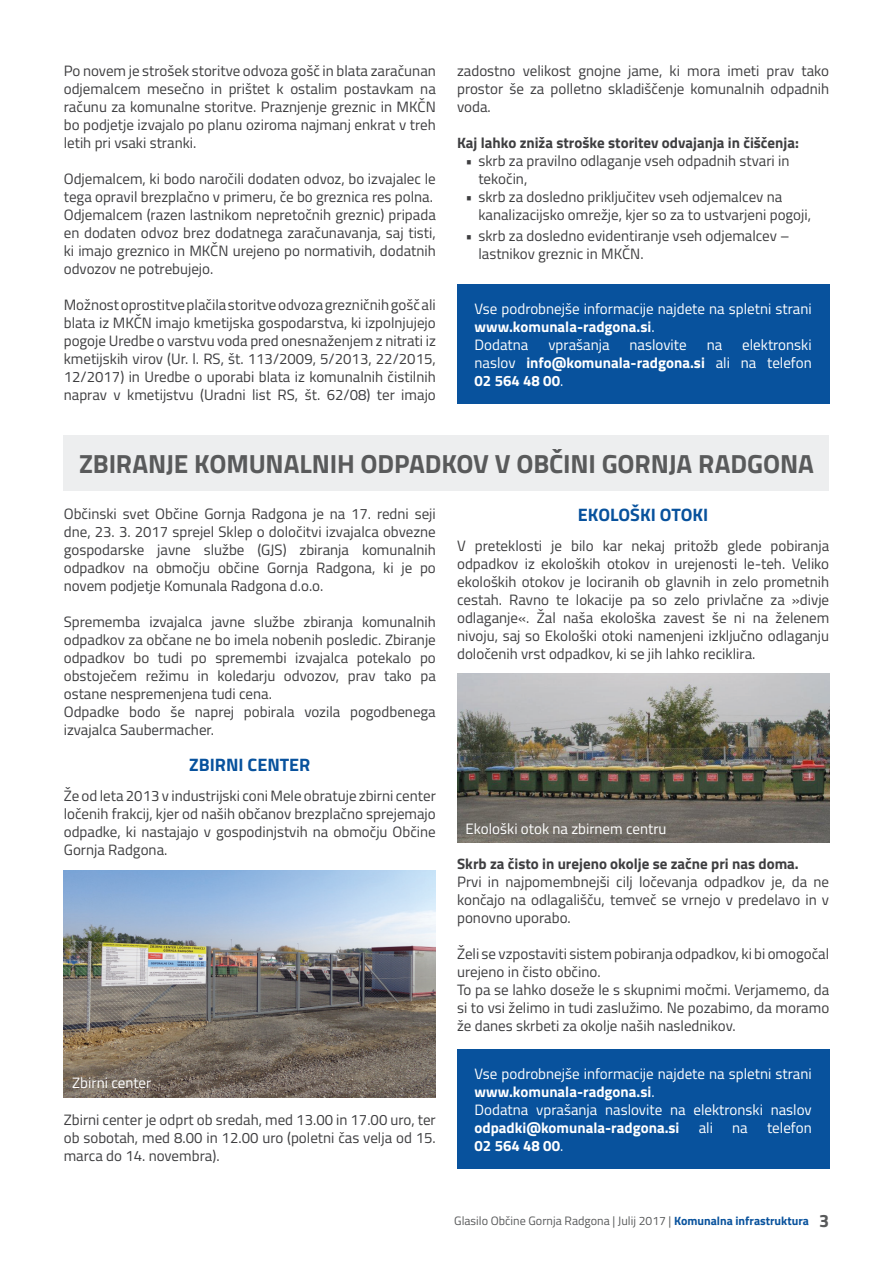
<style>
.page{position:relative;width:893px;height:1263px;background:#fff}
.page>*{position:absolute;margin:0;border:0;box-sizing:border-box;transform-origin:0 0}
.t1{font:700 26.25px "Titillium";letter-spacing:-.005em;color:#595a5b}
.t2{font:700 18px "Titillium";color:#08529d}
.t3{font:15px/18px "Titillium";color:#3e3e40;text-align:justify}
.t4{font:15px/18px "Titillium";color:#fff}
.t5{font:700 15px/18px "Titillium";color:#fff;text-align:justify}
.t6{font:700 15px "Titillium";color:#3e3e40}
.t7{font:12.15px "Titillium";color:#595a5b}
.s1{font-weight:700}
.s2{font-weight:400}
.s3{font-weight:700;font-size:12px;color:#08529d}
.s4{font-weight:700;font-size:18px}
</style>
<div class="page">
<div style="left:64px;top:436px;width:765px;height:55px;background:#edeeef"></div>
<div style="left:457px;top:285px;width:372px;height:119px;background:#08529d"></div>
<img style="left:64px;top:870px;width:372px;height:227px">
<img style="left:457px;top:673px;width:372px;height:169px">
<div style="left:457px;top:1050px;width:372px;height:119px;background:#08529d"></div>
<p class="t3" style="left:64px;top:61px;width:374px">Po novem je strošek storitve odvoza gošč in blata zaračunan odjemalcem mesečno in prištet k ostalim postavkam na računu za komunalne storitve. Praznjenje greznic in MKČN bo podjetje izvajalo po planu oziroma najmanj enkrat v treh letih pri vsaki stranki.</p>
<p class="t3" style="left:64px;top:169px;width:374px;text-align:left">Odjemalcem, ki bodo naročili dodaten odvoz, bo izvajalec le tega opravil brezplačno v primeru, če bo greznica res polna.<br>Odjemalcem (razen lastnikom nepretočnih greznic) pripada en dodaten odvoz brez dodatnega zaračunavanja, saj tisti, ki imajo greznico in MKČN urejeno po normativih, dodatnih odvozov ne potrebujejo.</p>
<p class="t3" style="left:64px;top:295px;width:374px">Možnost oprostitve plačila storitve odvoza grezničnih gošč ali blata iz MKČN imajo kmetijska gospodarstva, ki izpolnjujejo pogoje Uredbe o varstvu voda pred onesnaženjem z nitrati iz kmetijskih virov (Ur. l. RS, št. 113/2009, 5/2013, 22/2015, 12/2017) in Uredbe o uporabi blata iz komunalnih čistilnih naprav v kmetijstvu (Uradni list RS, št. 62/08) ter imajo</p>
<p class="t3" style="left:457px;top:61px;width:374px">zadostno velikost gnojne jame, ki mora imeti prav tako prostor še za polletno skladiščenje komunalnih odpadnih voda.</p>
<p class="t6" style="left:457px;top:132px;width:343px">Kaj lahko zniža stroške storitev odvajanja in čiščenja:</p>
<p class="t3" style="left:478px;top:151px;width:313px;text-indent:-13px">• skrb za pravilno odlaganje vseh odpadnih stvari in tekočin,</p>
<p class="t3" style="left:478px;top:187px;width:334px;text-indent:-13px">• skrb za dosledno priključitev vseh odjemalcev na kanalizacijsko omrežje, kjer so za to ustvarjeni pogoji,</p>
<p class="t3" style="left:478px;top:226px;width:313px;text-indent:-13px">• skrb za dosledno evidentiranje vseh odjemalcev – lastnikov greznic in MKČN.</p>
<p class="t4" style="left:475px;top:299px;width:339px">Vse podrobnejše informacije najdete na spletni strani <span class="s1">www.komunala-radgona.si</span>.<br>Dodatna</p>
<p class="t4" style="left:548px;top:335px;width:63px">vprašanja</p>
<p class="t4" style="left:630px;top:335px;width:59px">naslovite</p>
<p class="t4" style="left:707px;top:335px;width:17px">na</p>
<p class="t5" style="left:475px;top:335px;width:339px;text-indent:268px"><span class="s2">elektronski naslov</span> info@komunala-radgona.si <span class="s2">ali na telefon </span>02 564 48 00<span class="s2">.</span></p>
<h1 class="t1" style="left:79px;top:444px;width:736px">ZBIRANJE KOMUNALNIH ODPADKOV V OBČINI GORNJA RADGONA</h1>
<p class="t3" style="left:64px;top:504px;width:374px">Občinski svet Občine Gornja Radgona je na 17. redni seji dne, 23. 3. 2017 sprejel Sklep o določitvi izvajalca obvezne gospodarske javne službe (GJS) zbiranja komunalnih odpadkov na območju občine Gornja Radgona, ki je po novem podjetje Komunala Radgona d.o.o.</p>
<p class="t3" style="left:64px;top:612px;width:374px;text-align:left">Sprememba izvajalca javne službe zbiranja komunalnih odpadkov za občane ne bo imela nobenih posledic. Zbiranje odpadkov bo tudi po spremembi izvajalca potekalo po obstoječem režimu in koledarju odvozov, prav tako pa ostane nespremenjena tudi cena.<br>Odpadke bodo še naprej pobirala vozila pogodbenega izvajalca Saubermacher.</p>
<p class="t2" style="left:189px;top:750px;width:123px">ZBIRNI CENTER</p>
<p class="t3" style="left:64px;top:786px;width:374px">Že od leta 2013 v industrijski coni Mele obratuje zbirni center ločenih frakcij, kjer od naših občanov brezplačno sprejemajo odpadke, ki nastajajo v gospodinjstvih na območju Občine Gornja Radgona.</p>
<p class="t4" style="left:72px;top:1072px;width:81px">Zbirni center</p>
<p class="t3" style="left:64px;top:1110px;width:374px">Zbirni center je odprt ob sredah, med 13.00 in 17.00 uro, ter ob sobotah, med 8.00 in 12.00 uro (poletni čas velja od 15. marca do 14. novembra).</p>
<p class="t2" style="left:578px;top:501px;width:132px">EKOLOŠKI OTOKI</p>
<p class="t3" style="left:457px;top:536px;width:374px">V preteklosti je bilo kar nekaj pritožb glede pobiranja odpadkov iz ekoloških otokov in urejenosti le-teh. Veliko ekoloških otokov je lociranih ob glavnih in zelo prometnih cestah. Ravno te lokacije pa so zelo privlačne za »divje odlaganje«. Žal naša ekološka zavest še ni na želenem nivoju, saj so Ekološki otoki namenjeni izključno odlaganju določenih vrst odpadkov, ki se jih lahko reciklira.</p>
<p class="t4" style="left:466px;top:819px;width:202px">Ekološki otok na zbirnem centru</p>
<p class="t6" style="left:457px;top:852px;width:343px">Skrb za čisto in urejeno okolje se začne pri nas doma.</p>
<p class="t3" style="left:457px;top:872px;width:374px">Prvi in najpomembnejši cilj ločevanja odpadkov je, da ne končajo na odlagališču, temveč se vrnejo v predelavo in v ponovno uporabo.</p>
<p class="t3" style="left:457px;top:944px;width:374px;text-align:left">Želi se vzpostaviti sistem pobiranja odpadkov, ki bi omogočal urejeno in čisto občino.<br>To pa se lahko doseže le s skupnimi močmi. Verjamemo, da si to vsi želimo in tudi zaslužimo. Ne pozabimo, da moramo že danes skrbeti za okolje naših naslednikov.</p>
<p class="t4" style="left:475px;top:1064px;width:339px">Vse podrobnejše informacije najdete na spletni strani <span class="s1">www.komunala-radgona.si</span>.<br>Dodatna vprašanja naslovite na elektronski naslov</p>
<p class="t5" style="left:475px;top:1118px;width:206px">odpadki@komunala-radgona.si</p>
<p class="t4" style="left:699px;top:1118px;width:16px">ali</p>
<p class="t4" style="left:732px;top:1118px;width:17px">na</p>
<p class="t4" style="left:767px;top:1118px;width:46px">telefon</p>
<p class="t5" style="left:475px;top:1136px;width:90px">02 564 48 00<span class="s2">.</span></p>
<p class="t7" style="left:454px;top:1211px;width:376px">Glasilo Občine Gornja Radgona | Julij 2017 | <span class="s3">Komunalna infrastruktura</span> <span class="s4">3</span></p>
</div>
